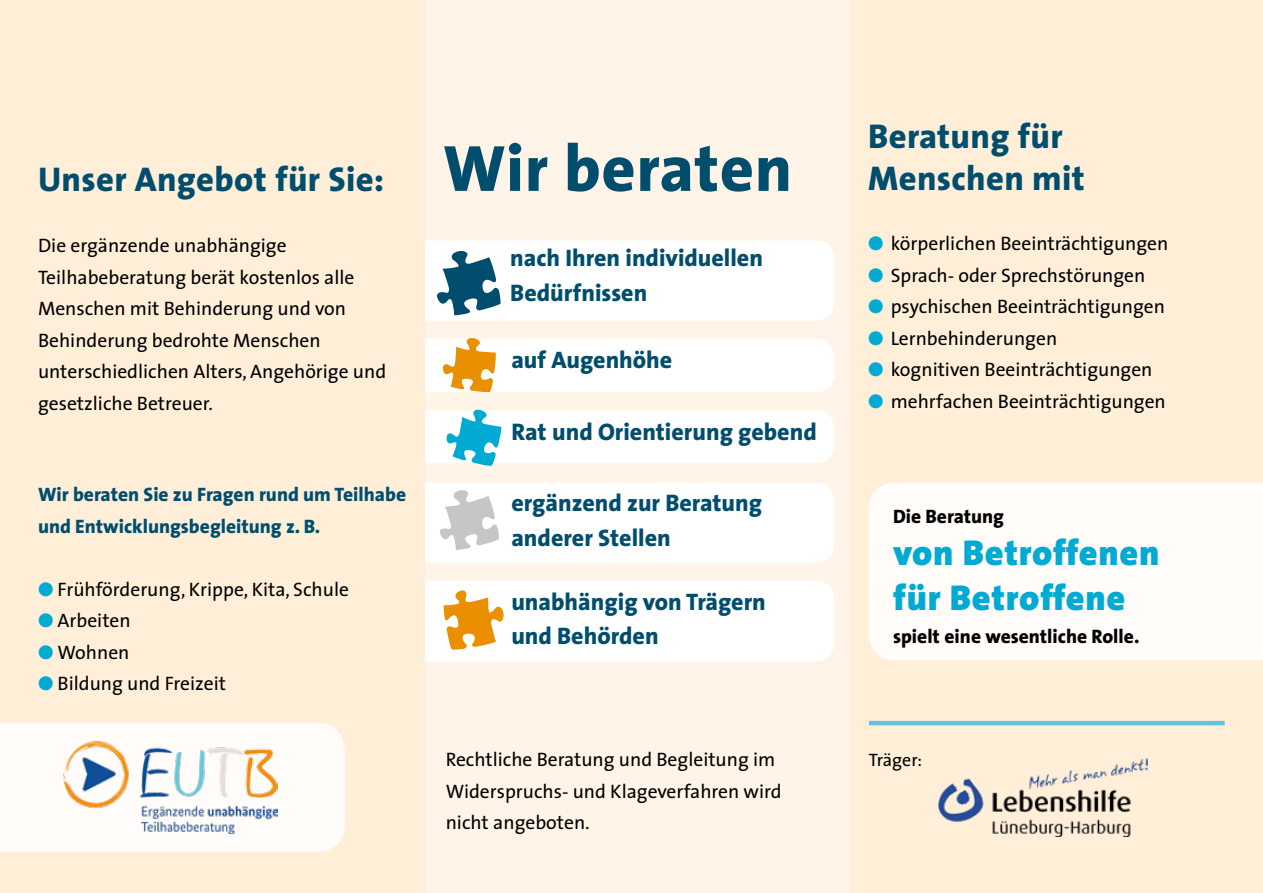
<style>
.page{position:relative;width:1263px;height:893px;background:#ffefd9}
.page>*{position:absolute;margin:0;border:0;box-sizing:border-box;transform-origin:0 0}
.t1{font:800 66px "The Sans";letter-spacing:.01em;color:#004d6d}
.t2{font:900 36px/45px "The Sans";letter-spacing:.02em;color:#00aad3}
.t3{font:800 34.5px/42px "The Sans";letter-spacing:.01em;color:#004d6d}
.t4{font:800 24px/34.5px "The Sans";color:#004d6d}
.t5{font:19.5px/31.5px "The Sans";color:#000}
.t6{font:800 19.5px/31.5px "The Sans";color:#004d6d}
.t7{font:800 19.5px "The Sans";color:#000}
.t8{font:18px "The Sans";color:#000}
.s1{color:#00aad3}
</style>
<div class="page">
<div style="left:425px;top:0;width:425px;height:893px;background:#fff4e7"></div>
<div style="left:0;top:723px;width:344px;height:128px;background:#fffcf9"></div>
<div style="left:869px;top:483px;width:394px;height:177px;background:#fffcf9"></div>
<svg style="left:425px;top:240px;width:409px;height:81px"></svg>
<svg style="left:425px;top:338px;width:409px;height:55px"></svg>
<svg style="left:425px;top:581px;width:409px;height:80px"></svg>
<div style="left:425px;top:483px;width:409px;height:80px;background:#fff"></div>
<svg style="left:425px;top:409px;width:409px;height:57px"></svg>
<img style="left:63px;top:741px;width:214px;height:92px">
<img style="left:939px;top:759px;width:208px;height:77px">
<hr style="left:869px;top:721px;width:356px;height:4px;background:#66c2e1">
<h3 class="t3" style="left:38px;top:158px;width:347px">Unser Angebot für Sie:</h3>
<p class="t5" style="left:38px;top:230px;width:350px">Die ergänzende unabhängige Teilhabeberatung berät kostenlos alle Menschen mit Behinderung und von Behinderung bedrohte Menschen unterschiedlichen Alters, Angehörige und gesetzliche Betreuer.</p>
<p class="t6" style="left:38px;top:479px;width:370px">Wir beraten Sie zu Fragen rund um Teilhabe und Entwicklungsbegleitung z. B.</p>
<p class="t5" style="left:38px;top:573px;width:312px"><span class="s1">●</span> Frühförderung, Krippe, Kita, Schule</p>
<p class="t5" style="left:38px;top:605px;width:94px"><span class="s1">●</span> Arbeiten</p>
<p class="t5" style="left:38px;top:636px;width:93px"><span class="s1">●</span> Wohnen</p>
<p class="t5" style="left:38px;top:667px;width:189px"><span class="s1">●</span> Bildung und Freizeit</p>
<h1 class="t1" style="left:443px;top:113px;width:351px">Wir beraten</h1>
<p class="t4" style="left:510px;top:240px;width:254px">nach Ihren individuellen<br>Bedürfnissen</p>
<p class="t4" style="left:511px;top:342px;width:163px">auf Augenhöhe</p>
<p class="t4" style="left:511px;top:414px;width:307px">Rat und Orientierung gebend</p>
<p class="t4" style="left:511px;top:485px;width:252px">ergänzend zur Beratung anderer Stellen</p>
<p class="t4" style="left:511px;top:584px;width:256px">unabhängig von Trägern und Behörden</p>
<h3 class="t3" style="left:868px;top:115px;width:218px">Beratung für<br>Menschen mit</h3>
<p class="t5" style="left:868px;top:227px;width:302px"><span class="s1">●</span> körperlichen Beeinträchtigungen</p>
<p class="t5" style="left:868px;top:259px;width:279px"><span class="s1">●</span> Sprach- oder Sprechstörungen</p>
<p class="t5" style="left:868px;top:290px;width:298px"><span class="s1">●</span> psychischen Beeinträchtigungen</p>
<p class="t5" style="left:868px;top:322px;width:190px"><span class="s1">●</span> Lernbehinderungen</p>
<p class="t5" style="left:868px;top:353px;width:286px"><span class="s1">●</span> kognitiven Beeinträchtigungen</p>
<p class="t5" style="left:868px;top:385px;width:299px"><span class="s1">●</span> mehrfachen Beeinträchtigungen</p>
<p class="t7" style="left:893px;top:500px;width:113px">Die Beratung</p>
<h2 class="t2" style="left:893px;top:529px;width:268px">von Betroffenen für Betroffene</h2>
<p class="t7" style="left:893px;top:620px;width:248px">spielt eine wesentliche Rolle.</p>
<p class="t5" style="left:446px;top:743px;width:337px">Rechtliche Beratung und Begleitung im<br>Widerspruchs- und Klageverfahren wird nicht angeboten.</p>
<p class="t8" style="left:869px;top:745px;width:55px">Träger:</p>
</div>
